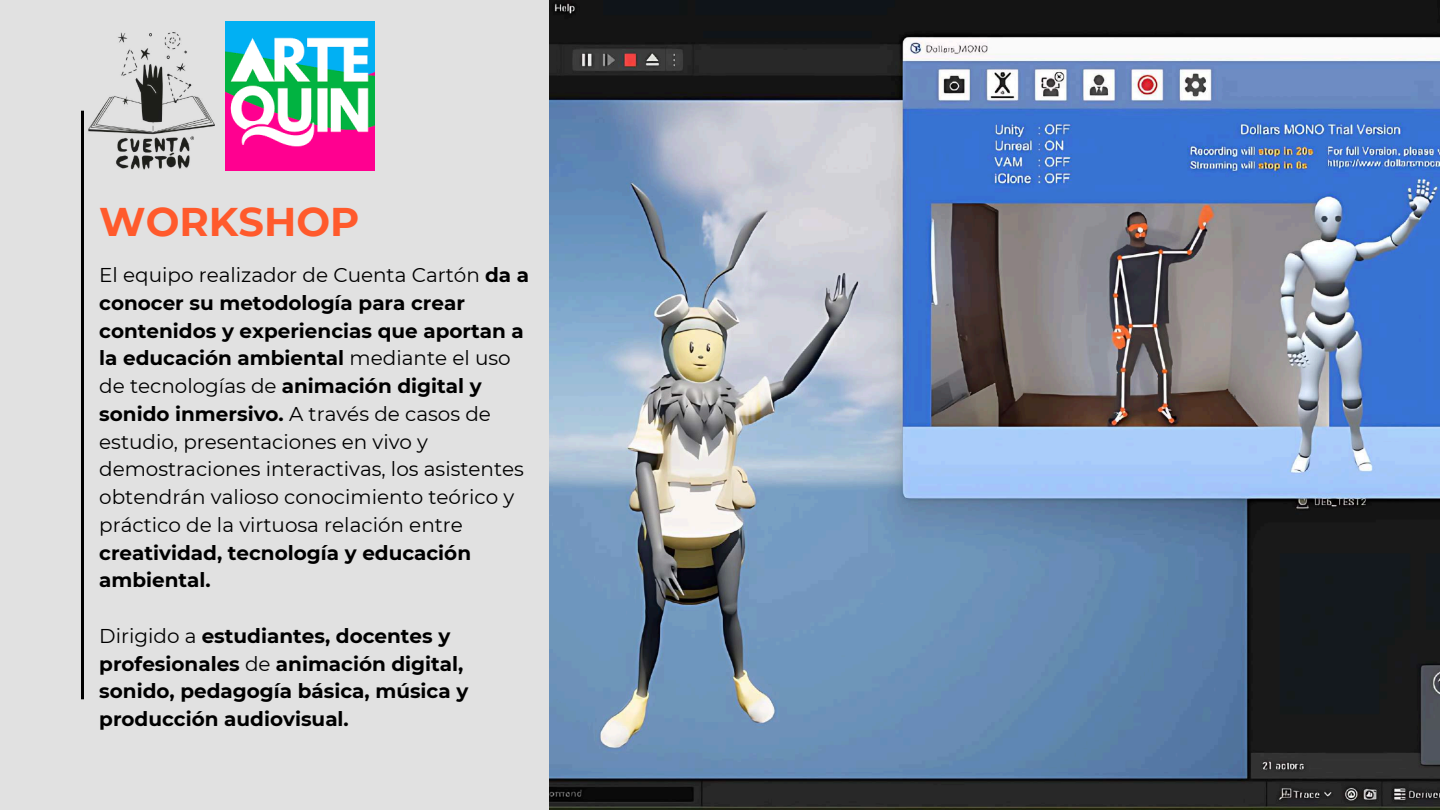
<style>
.page{position:relative;width:1440px;height:810px;background:#e1e1e1}
.page>*{position:absolute;margin:0;border:0;box-sizing:border-box;transform-origin:0 0}
.t1{font:700 40px "Montserrat";color:#ff5a2c}
.t2{font:20px/27.8px "Montserrat";color:#000}
.t3{font:700 20px/27.8px "Montserrat";color:#000}
.s1{font-weight:700}
.s2{font-weight:400}
</style>
<div class="page">
<hr style="left:81px;top:111px;width:3px;height:588px;background:#000">
<img style="left:82px;top:21px;width:144px;height:150px">
<img style="left:226px;top:21px;width:149px;height:150px">
<img style="left:549px;top:0;width:891px;height:810px">
<h1 class="t1" style="left:99px;top:197px;width:262px">WORKSHOP</h1>
<p class="t2" style="left:99px;top:261px;width:432px">El equipo realizador de Cuenta Cartón <span class="s1">da a conocer su metodología para crear contenidos y experiencias que aportan a la educación ambiental</span> mediante el uso de tecnologías de <span class="s1">animación digital y sonido inmersivo.</span> A través de casos de estudio, presentaciones en vivo y demostraciones interactivas, los asistentes obtendrán valioso conocimiento teórico y práctico de la virtuosa relación entre</p>
<p class="t3" style="left:99px;top:538px;width:373px">creatividad, tecnología y educación ambiental.</p>
<p class="t3" style="left:99px;top:622px;width:371px"><span class="s2">Dirigido a</span> estudiantes, docentes y profesionales <span class="s2">de</span> animación digital, sonido, pedagogía básica, música y producción audiovisual.</p>
</div>
